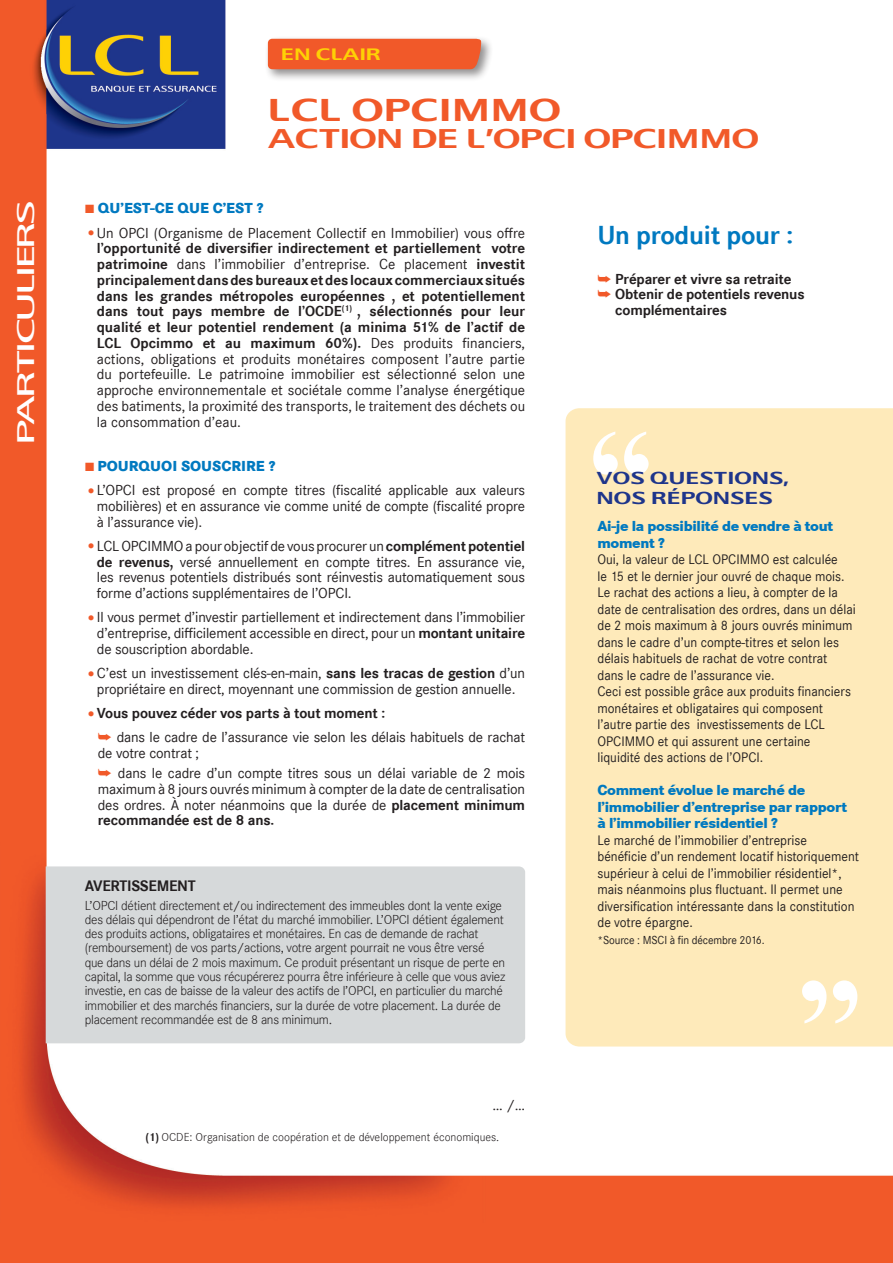
<style>
.page{position:relative;width:893px;height:1263px;background:#fff}
.page>*{position:absolute;margin:0;border:0;box-sizing:border-box;transform-origin:0 0}
.t1{font:700 132.45px "Times New Roman";color:#fff}
.t2{font:700 31.5px "LCL2";letter-spacing:.005em;color:#f15929}
.t3{font:700 27px "LCL2";letter-spacing:-.02em;color:#f15929}
.t4{font:700 27px "Corporate S";letter-spacing:-.01em;color:#0079c0}
.t5{font:500 24px "LCL1";letter-spacing:-.1em;color:#fff;scale:1.3 1}
.t6{font:700 17.25px/20.2px "LCL2";letter-spacing:.005em;color:#1e358b}
.t7{font:700 16.5px "LCL2";color:#fed105}
.t8{font:700 15.75px "Corporate S";letter-spacing:-.02em;color:#231f20}
.t9{font:15px/15.8px "Corporate S";letter-spacing:-.01em;color:#231f20;text-align:justify}
.t10{font:800 15px/16.5px "Corporate S";letter-spacing:-.02em;color:#0079c0}
.t11{font:700 15px "Corporate S";letter-spacing:-.01em;color:#231f20}
.t12{font:800 15px "Corporate S";color:#0079c0}
.t13{font:14.25px/16.5px "Corporate S";color:#231f20;scale:.95 1}
.t14{font:13.5px/14.2px "Corporate S Ligh";letter-spacing:-.02em;color:#231f20}
.t15{font:12px "Corporate S Ligh";color:#231f20}
.t16{font:12px "Corporate S";letter-spacing:-.01em;color:#231f20;scale:.95 1}
.s1{color:#f15929}
.s2{font-size:18px;color:#f15929}
.s3{font-weight:700}
.s4{font-family:"Corporate S";font-weight:700}
</style>
<div class="page">
<img style="left:0;top:0;width:893px;height:1263px">
<div style="left:264px;top:35px;width:230px;height:47px;background:#231f20;opacity:.5"></div>
<div style="left:268px;top:39px;width:214px;height:30px;background:#f15929"></div>
<div style="left:566px;top:408px;width:327px;height:638px;background:#feeaba"></div>
<div style="left:46px;top:866px;width:479px;height:177px;background:#d6d9da"></div>
<h3 class="t5" style="left:12px;top:445px;width:190px;rotate:-90deg">PARTICULIERS</h3>
<p class="t7" style="left:281px;top:45px;width:101px">EN CLAIR</p>
<h2 class="t2" style="left:268px;top:92px;width:294px">LCL OPCIMMO</h2>
<h3 class="t3" style="left:268px;top:124px;width:492px">ACTION DE L’OPCI OPCIMMO</h3>
<p class="t12" style="left:85px;top:199px;width:180px"><span class="s1">■</span> QU’EST-CE QUE C’EST ?</p>
<p class="t9" style="left:97px;top:225px;width:430px;text-indent:-12px"><span class="s2">•</span>Un OPCI (Organisme de Placement Collectif en Immobilier) vous offre <span class="s3">l’opportunité de diversifier indirectement et partiellement votre patrimoine</span> dans l’immobilier d’entreprise. Ce placement <span class="s3">investit principalement dans des bureaux et des locaux commerciaux situés dans les grandes métropoles européennes , et potentiellement dans tout pays membre de l’OCDE</span><sup>(1)</sup> <span class="s3">, sélectionnés pour leur qualité et leur potentiel rendement (a minima 51% de l’actif de LCL Opcimmo et au maximum 60%).</span> Des produits financiers, actions, obligations et produits monétaires composent l’autre partie du portefeuille. Le patrimoine immobilier est sélectionné selon une approche environnementale et sociétale comme l’analyse énergétique des batiments, la proximité des transports, le traitement des déchets ou la consommation d’eau.</p>
<p class="t12" style="left:85px;top:457px;width:192px"><span class="s1">■</span> POURQUOI SOUSCRIRE ?</p>
<p class="t9" style="left:97px;top:482px;width:430px;text-indent:-12px"><span class="s2">•</span>L’OPCI est proposé en compte titres (fiscalité applicable aux valeurs mobilières) et en assurance vie comme unité de compte (fiscalité propre à l’assurance vie).</p>
<p class="t9" style="left:97px;top:538px;width:430px;text-indent:-12px"><span class="s2">•</span>LCL OPCIMMO a pour objectif de vous procurer un <span class="s3">complément potentiel de revenus,</span> versé annuellement en compte titres. En assurance vie, les revenus potentiels distribués sont réinvestis automatiquement sous forme d’actions supplémentaires de l’OPCI.</p>
<p class="t9" style="left:97px;top:610px;width:430px;text-indent:-12px"><span class="s2">•</span>Il vous permet d’investir partiellement et indirectement dans l’immobilier d’entreprise, difficilement accessible en direct, pour un <span class="s3">montant unitaire </span>de souscription abordable.</p>
<p class="t9" style="left:85px;top:665px;width:442px;text-align:center"><span class="s2">•</span>C’est un investissement clés-en-main, <span class="s3">sans les tracas de gestion</span> d’un propriétaire en direct, moyennant une commission de gestion annuelle.</p>
<p class="t9" style="left:98px;top:701px;width:429px;line-height:24.3px;text-indent:-13px"><span class="s2">•</span><span class="s3">Vous pouvez céder vos parts à tout moment :<br></span><span class="s1">➥</span> dans le cadre de l’assurance vie selon les délais habituels de rachat</p>
<p class="t9" style="left:98px;top:743px;width:429px;line-height:20px">de votre contrat ;<br><span class="s1">➥</span> dans le cadre d’un compte titres sous un délai variable de 2 mois</p>
<p class="t9" style="left:98px;top:781px;width:429px">maximum à 8 jours ouvrés minimum à compter de la date de centralisation des ordres. À noter néanmoins que la durée de <span class="s3">placement minimum recommandée est de 8 ans.</span></p>
<p class="t8" style="left:85px;top:877px;width:112px">AVERTISSEMENT</p>
<p class="t14" style="left:85px;top:898px;width:422px">L’OPCI détient directement et/ou indirectement des immeubles dont la vente exige des délais qui dépendront de l’état du marché immobilier. L’OPCI détient également des produits actions, obligataires et monétaires. En cas de demande de rachat (remboursement) de vos parts/actions, votre argent pourrait ne vous être versé que dans un délai de 2 mois maximum. Ce produit présentant un risque de perte en capital, la somme que vous récupérerez pourra être inférieure à celle que vous aviez investie, en cas de baisse de la valeur des actifs de l’OPCI, en particulier du marché immobilier et des marchés financiers, sur la durée de votre placement. La durée de placement recommandée est de 8 ans minimum.</p>
<p class="t9" style="left:492px;top:1097px;width:34px">… /…</p>
<p class="t15" style="left:146px;top:1130px;width:355px"><span class="s4">(1)</span> OCDE: Organisation de coopération et de développement économiques.</p>
<h3 class="t4" style="left:597px;top:220px;width:197px">Un produit pour :</h3>
<p class="t11" style="left:597px;top:270px;width:195px"><span class="s1">➥</span> Préparer et vivre sa retraite</p>
<p class="t11" style="left:597px;top:286px;width:209px"><span class="s1">➥</span> Obtenir de potentiels revenus</p>
<p class="t11" style="left:615px;top:301px;width:113px">complémentaires</p>
<h1 class="t1" style="left:588px;top:403px;width:68px">“</h1>
<p class="t6" style="left:597px;top:467px;width:194px">VOS QUESTIONS,<br>NOS RÉPONSES</p>
<p class="t10" style="left:597px;top:518px;width:237px">Ai-je la possibilité de vendre à tout moment ?</p>
<p class="t13" style="left:597px;top:551px;width:273px">Oui, la valeur de LCL OPCIMMO est calculée<br>le 15 et le dernier jour ouvré de chaque mois.<br>Le rachat des actions a lieu, à compter de la date de centralisation des ordres, dans un délai de 2 mois maximum à 8 jours ouvrés minimum dans le cadre d’un compte-titres et selon les délais habituels de rachat de votre contrat dans le cadre de l’assurance vie.<br>Ceci est possible grâce aux produits financiers monétaires et obligataires qui composent l’autre partie des investissements de LCL OPCIMMO et qui assurent une certaine liquidité des actions de l’OPCI.</p>
<p class="t10" style="left:597px;top:782px;width:251px">Comment évolue le marché de l’immobilier d’entreprise par rapport à l’immobilier résidentiel ?</p>
<p class="t13" style="left:597px;top:832px;width:277px">Le marché de l’immobilier d’entreprise bénéficie d’un rendement locatif historiquement supérieur à celui de l’immobilier résidentiel*, mais néanmoins plus fluctuant. Il permet une diversification intéressante dans la constitution de votre épargne.</p>
<p class="t16" style="left:597px;top:933px;width:178px">*Source : MSCI à fin décembre 2016.</p>
<h1 class="t1" style="left:797px;top:952px;width:68px">”</h1>
</div>
